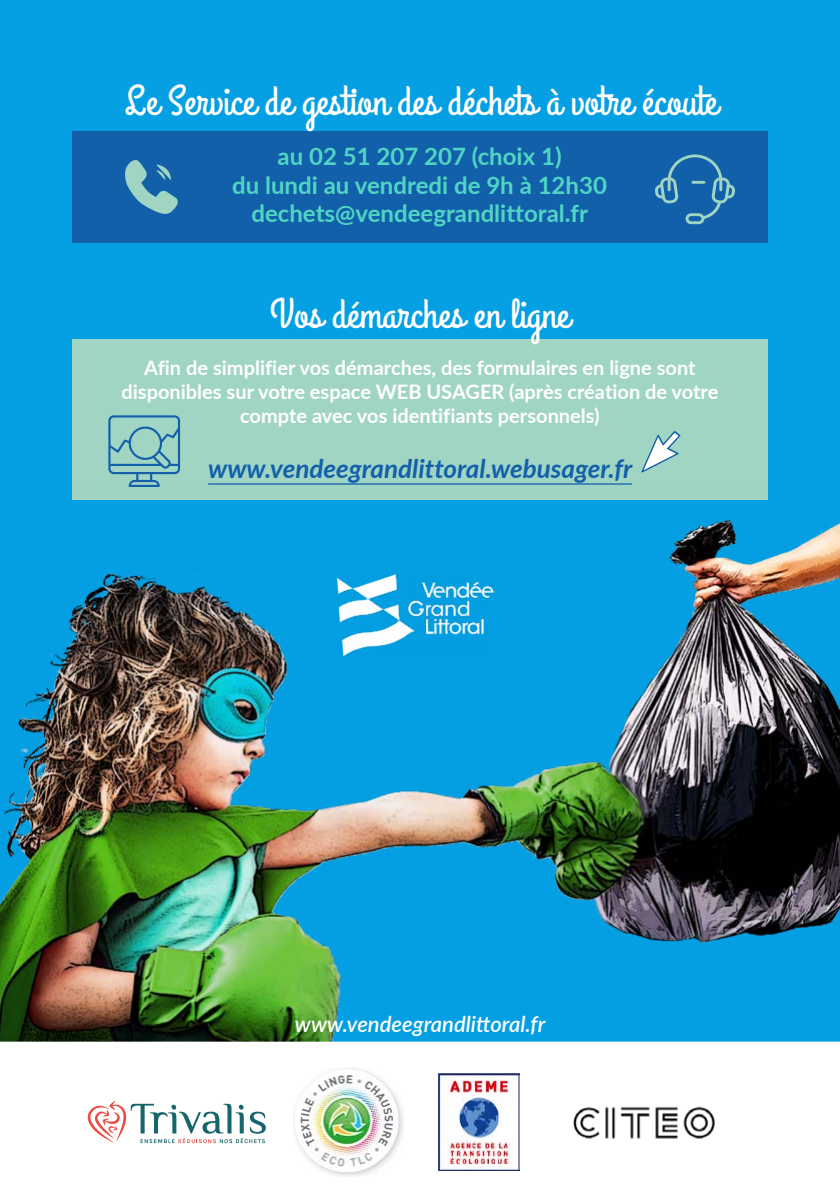
<style>
.page{position:relative;width:840px;height:1191px;background:#fff}
.page>*{position:absolute;margin:0;border:0;box-sizing:border-box;transform-origin:0 0}
.t1{font:42px "Grand Hotel";color:#fff}
.t2{font:italic 700 26px "Lato";color:#1260aa}
.t3{font:700 24px/28.8px "Lato";color:#50d5c4;text-align:center}
.t4{font:italic 600 22px "Lato";color:#fff}
.t5{font:700 20px/24px "Lato";color:#fff;text-align:center}
</style>
<div class="page">
<div style="left:0;top:0;width:839px;height:1191px;background:#05a0e3"></div>
<div style="left:72px;top:340px;width:695px;height:160px;background:#a0d5c4"></div>
<div style="left:72px;top:131px;width:695px;height:111px;background:#1260aa"></div>
<hr style="left:208px;top:483px;width:423px;height:1px;background:#1260aa">
<img style="left:0;top:487px;width:839px;height:554px">
<div style="left:0;top:1041px;width:839px;height:150px;background:#fff"></div>
<svg style="left:87px;top:1100px;width:179px;height:43px;background:#d9dcdc"></svg>
<img style="left:540px;top:1083px;width:210px;height:77px">
<img style="left:293px;top:1067px;width:110px;height:109px">
<img style="left:438px;top:1073px;width:81px;height:97px">
<img style="left:337px;top:574px;width:157px;height:81px">
<svg style="left:108px;top:415px;width:72px;height:72px"></svg>
<svg style="left:641px;top:431px;width:39px;height:41px"></svg>
<svg style="left:655px;top:154px;width:79px;height:70px"></svg>
<hr style="left:691px;top:181px;width:14px;height:3px;background:#a0d5c4">
<svg style="left:125px;top:160px;width:53px;height:54px"></svg>
<h1 class="t1" style="left:125px;top:74px;width:594px">Le Service de gestion des déchets à votre écoute</h1>
<p class="t3" style="left:232px;top:141px;width:376px">au 02 51 207 207 (choix 1)<br>du lundi au vendredi de 9h à 12h30 dechets@vendeegrandlittoral.fr</p>
<h1 class="t1" style="left:270px;top:287px;width:301px">Vos démarches en ligne</h1>
<p class="t5" style="left:121px;top:354px;width:598px">Afin de simplifier vos démarches, des formulaires en ligne sont disponibles sur votre espace WEB USAGER (après création de votre compte avec vos identifiants personnels)</p>
<h2 class="t2" style="left:208px;top:449px;width:425px">www.vendeegrandlittoral.webusager.fr</h2>
<p class="t4" style="left:295px;top:1007px;width:252px">www.vendeegrandlittoral.fr</p>
</div>
